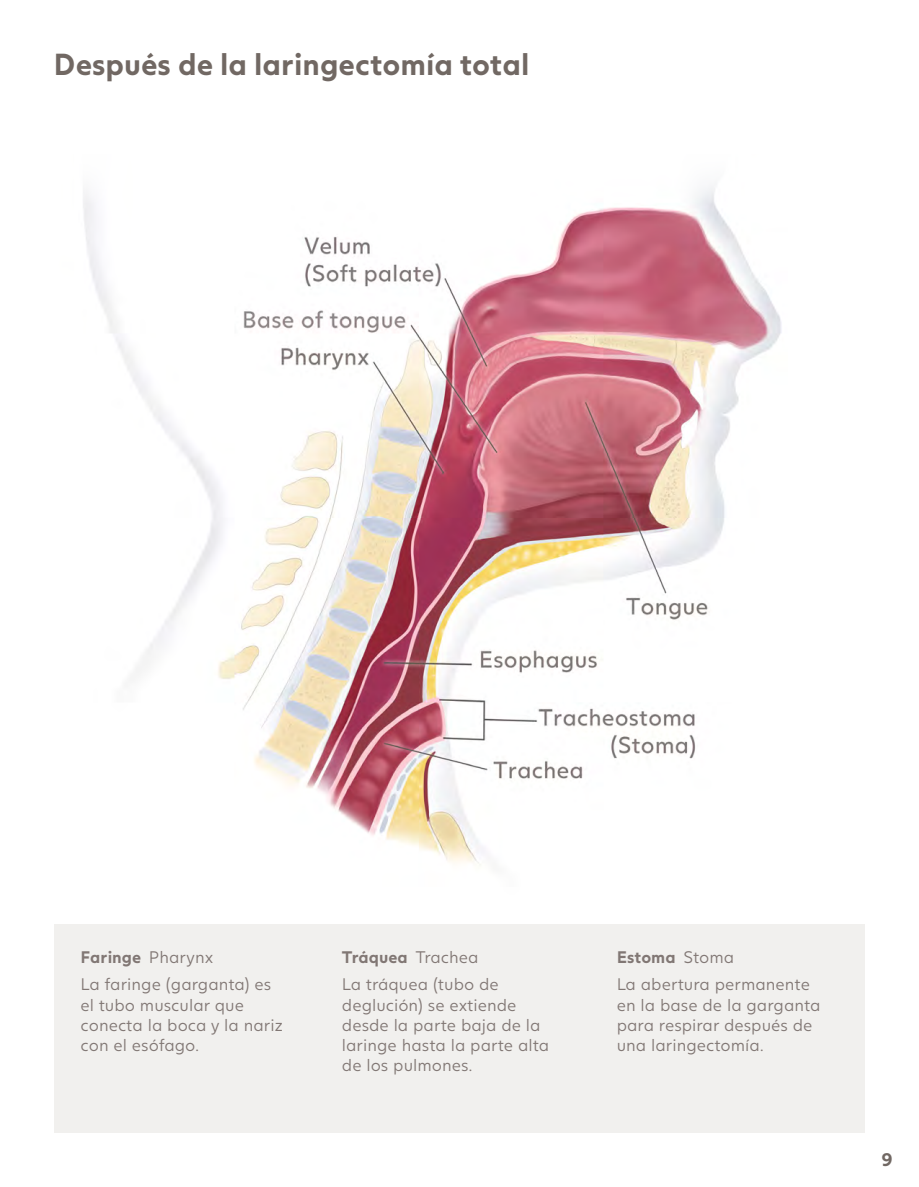
<style>
.page{position:relative;width:919px;height:1187px;background:#fff}
.page>*{position:absolute;margin:0;border:0;box-sizing:border-box;transform-origin:0 0}
.Headline_20pt_Reg{font:700 30px "Juli Sans";color:#716863}
.t1{font:700 18px "Juli Sans";color:#716863}
.Box_Text{font:300 16.5px/20.2px "Juli Sans";color:#817774}
.Box_Text-2{font:700 16.5px "Juli Sans";color:#817774}
.s1{font-weight:300}
</style>
<div class="page">
<img style="left:83px;top:186px;width:699px;height:679px">
<div style="left:54px;top:924px;width:810px;height:209px;background:#f1f0ee"></div>
<p class="Headline_20pt_Reg" style="left:54px;top:46px;width:477px">Después de la laringectomía total</p>
<p class="Box_Text-2" style="left:81px;top:947px;width:134px">Faringe <span class="s1">Pharynx</span></p>
<p class="Box_Text" style="left:81px;top:974px;width:204px">La faringe (garganta) es el tubo muscular que conecta la boca y la nariz con el esófago.</p>
<p class="Box_Text-2" style="left:342px;top:947px;width:138px">Tráquea <span class="s1">Trachea</span></p>
<p class="Box_Text" style="left:342px;top:974px;width:209px">La tráquea (tubo de deglución) se extiende desde la parte baja de la laringe hasta la parte alta de los pulmones.</p>
<p class="Box_Text-2" style="left:616px;top:947px;width:119px">Estoma <span class="s1">Stoma</span></p>
<p class="Box_Text" style="left:616px;top:974px;width:205px">La abertura permanente en la base de la garganta para respirar después de una laringectomía.</p>
<p class="t1" style="left:881px;top:1149px;width:13px">9</p>
</div>
